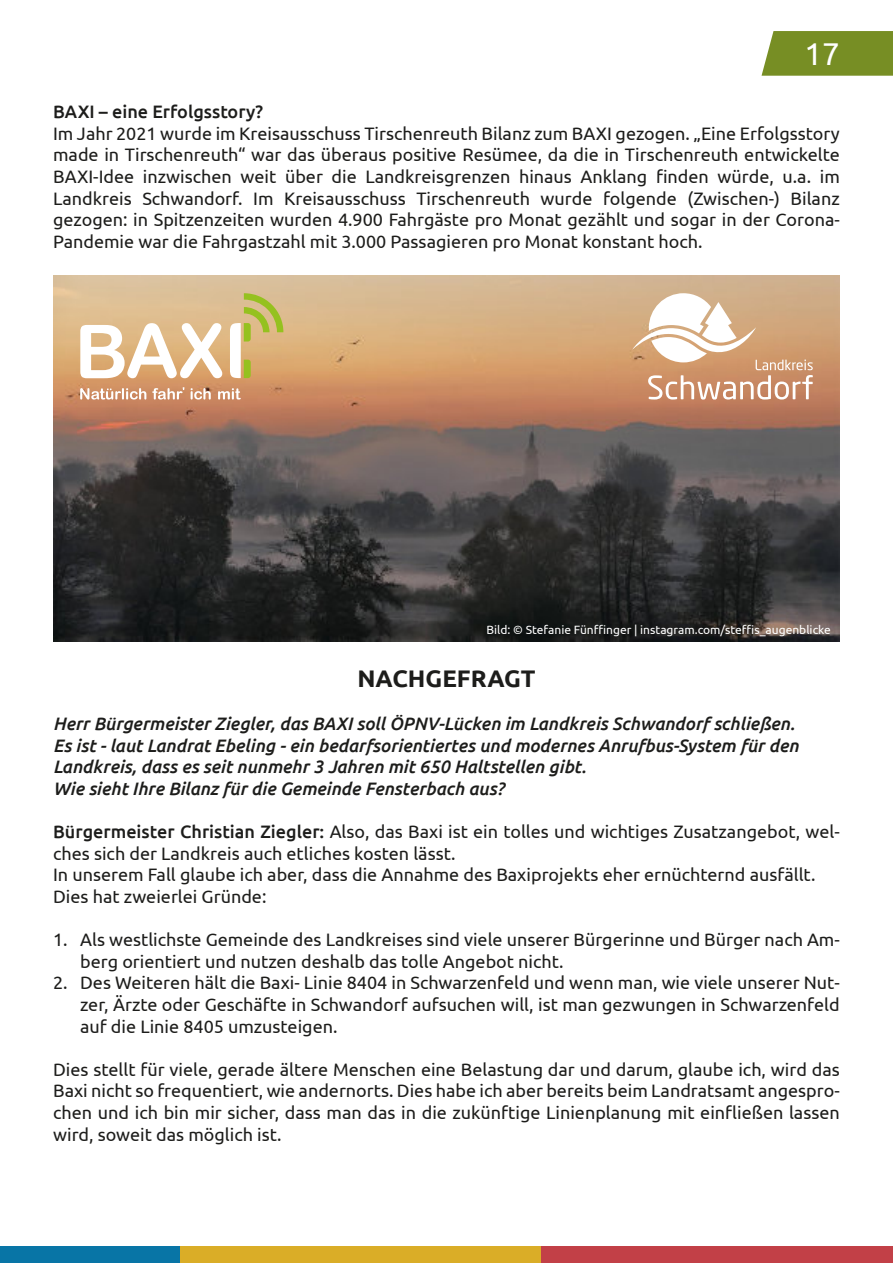
<style>
.page{position:relative;width:893px;height:1263px;background:#fff}
.page>*{position:absolute;margin:0;border:0;box-sizing:border-box;transform-origin:0 0}
.t1{font:31.5px "Ubuntu";color:#fff}
.t2{font:700 24px "Ubuntu";color:#1d1d1b}
.t3{font:18px/21.6px "Ubuntu";color:#1d1d1b;text-align:justify}
.t4{font:italic 500 18px/21.6px "Ubuntu";color:#1d1d1b}
.t5{font:500 18px "Ubuntu";color:#1d1d1b}
.t6{font:12px "Ubuntu";color:#fff}
.s1{font-weight:500}
</style>
<div class="page">
<svg style="left:761px;top:31px;width:132px;height:45px;background:#7e9430"></svg>
<div style="left:541px;top:1246px;width:352px;height:17px;background:#c24047"></div>
<div style="left:180px;top:1246px;width:361px;height:17px;background:#daad27"></div>
<div style="left:0;top:1246px;width:180px;height:17px;background:#0875a6"></div>
<img style="left:53px;top:275px;width:787px;height:366px">
<svg style="left:80px;top:323px;width:142px;height:55px"></svg>
<svg style="left:230px;top:293px;width:53px;height:85px;background:#d3bf7f"></svg>
<svg style="left:80px;top:388px;width:66px;height:11px"></svg>
<svg style="left:191px;top:388px;width:20px;height:11px"></svg>
<svg style="left:218px;top:388px;width:23px;height:11px"></svg>
<svg style="left:152px;top:387px;width:32px;height:12px"></svg>
<svg style="left:632px;top:293px;width:181px;height:106px"></svg>
<h1 class="t1" style="left:804px;top:41px;width:37px">17</h1>
<p class="t5" style="left:53px;top:104px;width:211px">BAXI – eine Erfolgsstory?</p>
<p class="t3" style="left:53px;top:124px;width:788px">Im Jahr 2021 wurde im Kreisausschuss Tirschenreuth Bilanz zum BAXI gezogen. „Eine Erfolgsstory made in Tirschenreuth“ war das überaus positive Resümee, da die in Tirschenreuth entwickelte BAXI-Idee inzwischen weit über die Landkreisgrenzen hinaus Anklang finden würde, u.a. im Landkreis Schwandorf. Im Kreisausschuss Tirschenreuth wurde folgende (Zwischen-) Bilanz gezogen: in Spitzenzeiten wurden 4.900 Fahrgäste pro Monat gezählt und sogar in der Corona-Pandemie war die Fahrgastzahl mit 3.000 Passagieren pro Monat konstant hoch.</p>
<p class="t6" style="left:486px;top:625px;width:346px">Bild: © Stefanie Fünffinger | instagram.com/steffis_augenblicke</p>
<h2 class="t2" style="left:357px;top:668px;width:179px">NACHGEFRAGT</h2>
<p class="t4" style="left:53px;top:714px;width:747px">Herr Bürgermeister Ziegler, das BAXI soll ÖPNV-Lücken im Landkreis Schwandorf schließen.<br>Es ist - laut Landrat Ebeling - ein bedarfsorientiertes und modernes Anrufbus-System für den Landkreis, dass es seit nunmehr 3 Jahren mit 650 Haltstellen gibt.<br>Wie sieht Ihre Bilanz für die Gemeinde Fensterbach aus?</p>
<p class="t3" style="left:53px;top:822px;width:788px;text-align:left"><span class="s1">Bürgermeister Christian Ziegler:</span> Also, das Baxi ist ein tolles und wichtiges Zusatzangebot, wel&shy;ches sich der Landkreis auch etliches kosten lässt.<br>In unserem Fall glaube ich aber, dass die Annahme des Baxiprojekts eher ernüchternd ausfällt.<br>Dies hat zweierlei Gründe:</p>
<p class="t3" style="left:80px;top:930px;width:761px;text-indent:-27px">1. Als westlichste Gemeinde des Landkreises sind viele unserer Bürgerinne und Bürger nach Am&shy;berg orientiert und nutzen deshalb das tolle Angebot nicht.</p>
<p class="t3" style="left:80px;top:973px;width:761px;text-indent:-27px">2. Des Weiteren hält die Baxi- Linie 8404 in Schwarzenfeld und wenn man, wie viele unserer Nut&shy;zer, Ärzte oder Geschäfte in Schwandorf aufsuchen will, ist man gezwungen in Schwarzenfeld auf die Linie 8405 umzusteigen.</p>
<p class="t3" style="left:53px;top:1060px;width:788px">Dies stellt für viele, gerade ältere Menschen eine Belastung dar und darum, glaube ich, wird das Baxi nicht so frequentiert, wie andernorts. Dies habe ich aber bereits beim Landratsamt angespro&shy;chen und ich bin mir sicher, dass man das in die zukünftige Linienplanung mit einfließen lassen wird, soweit das möglich ist.</p>
</div>
